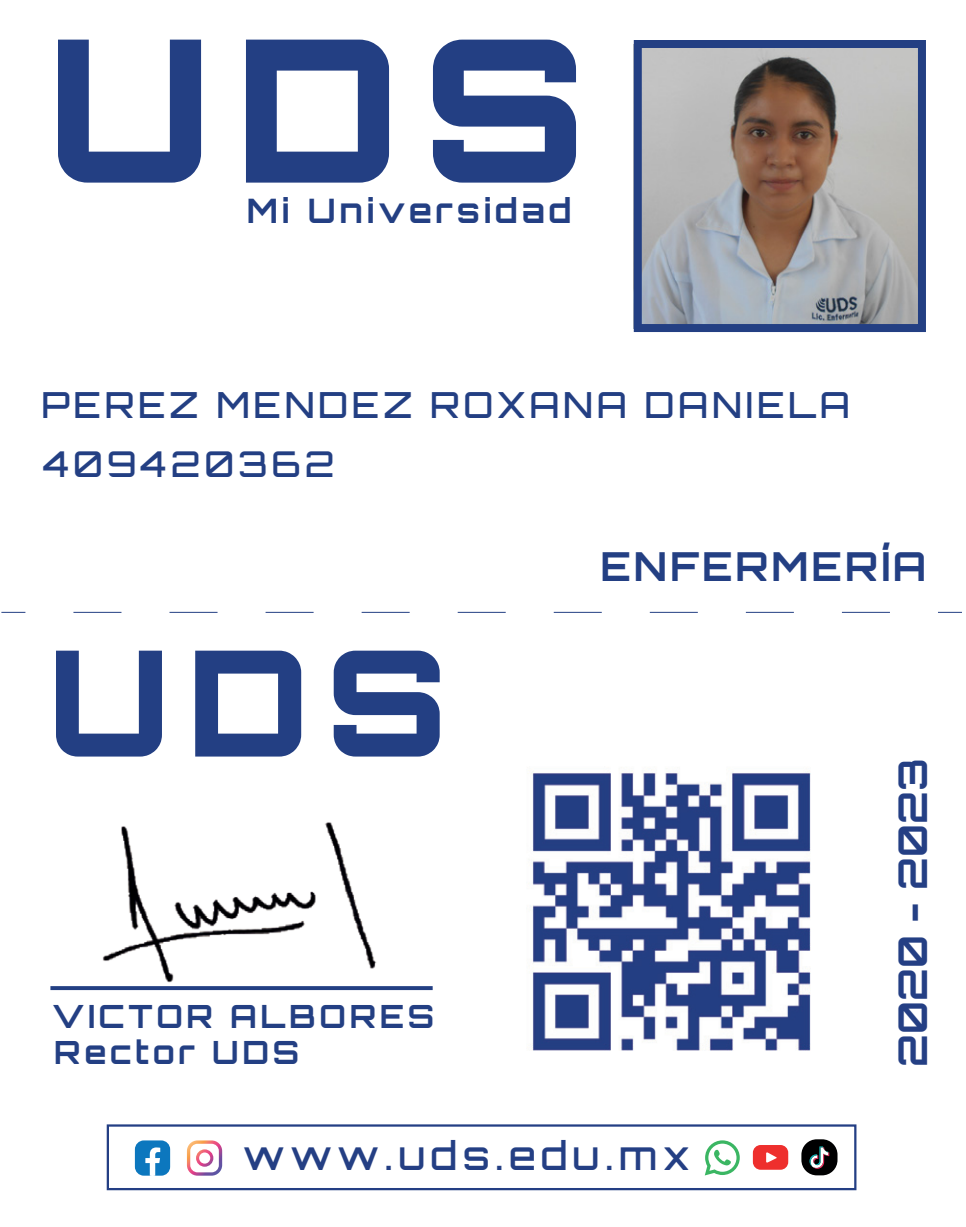
<style>
.page{position:relative;width:966px;height:1227px;background:#fff}
.page>*{position:absolute;margin:0;border:0;box-sizing:border-box;transform-origin:0 0}
.t1{font:700 40px "Orbitron";letter-spacing:.075em;color:#233f83}
.t2{font:700 39.6px "Orbitron";color:#243f84}
.t3{font:500 39.2px "Orbitron";letter-spacing:.135em;color:#243f84}
.t4{font:500 36px "Orbitron";letter-spacing:.1em;color:#233f83}
.t5{font:500 35.6px "Orbitron";letter-spacing:.115em;color:#233f83}
.t6{font:700 33.6px "Orbitron";letter-spacing:.115em;color:#233f83}
.t7{font:700 32px/36px "Orbitron";letter-spacing:.115em;color:#233f83}
</style>
<div class="page">
<img style="left:642px;top:49px;width:274px;height:274px">
<div style="left:633px;top:40px;width:292px;height:292px;border:8px solid #233f83"></div>
<svg style="left:58px;top:40px;width:143px;height:143px"></svg>
<svg style="left:246px;top:40px;width:143px;height:143px"></svg>
<svg style="left:433px;top:40px;width:143px;height:143px"></svg>
<svg style="left:56px;top:651px;width:106px;height:105px"></svg>
<svg style="left:195px;top:651px;width:106px;height:105px"></svg>
<svg style="left:334px;top:651px;width:105px;height:105px"></svg>
<div style="left:50px;top:986px;width:382px;height:4px;border:2px solid #233f83"></div>
<img style="left:94px;top:822px;width:288px;height:169px">
<img style="left:531px;top:770px;width:280px;height:281px">
<svg style="left:1px;top:612px;width:24px;height:1px"></svg>
<svg style="left:73px;top:612px;width:817px;height:1px"></svg>
<svg style="left:938px;top:612px;width:23px;height:1px"></svg>
<svg style="left:187px;top:1140px;width:35px;height:36px"></svg>
<svg style="left:705px;top:1140px;width:34px;height:35px"></svg>
<svg style="left:752px;top:1145px;width:36px;height:25px"></svg>
<div style="left:107px;top:1124px;width:749px;height:66px;border:2px solid #243f84"></div>
<div style="left:801px;top:1139px;width:36px;height:36px;background:#000001;border-radius:15px"></div>
<svg style="left:809px;top:1146px;width:20px;height:23px"></svg>
<svg style="left:135px;top:1140px;width:35px;height:36px"></svg>
<p class="t6" style="left:247px;top:191px;width:326px">Mi Universidad</p>
<p class="t4" style="left:41px;top:382px;width:810px">PEREZ MENDEZ ROXANA DANIELA</p>
<p class="t5" style="left:43px;top:442px;width:292px">409420362</p>
<p class="t7" style="left:52px;top:998px;width:383px">VICTOR ALBORES<br>Rector UDS</p>
<p class="t1" style="left:600px;top:542px;width:327px">ENFERMERÍA</p>
<p class="t2" style="left:888px;top:1067px;width:310px;rotate:-90deg">2020 - 2023</p>
<p class="t3" style="left:243px;top:1131px;width:448px">www.uds.edu.mx</p>
</div>
